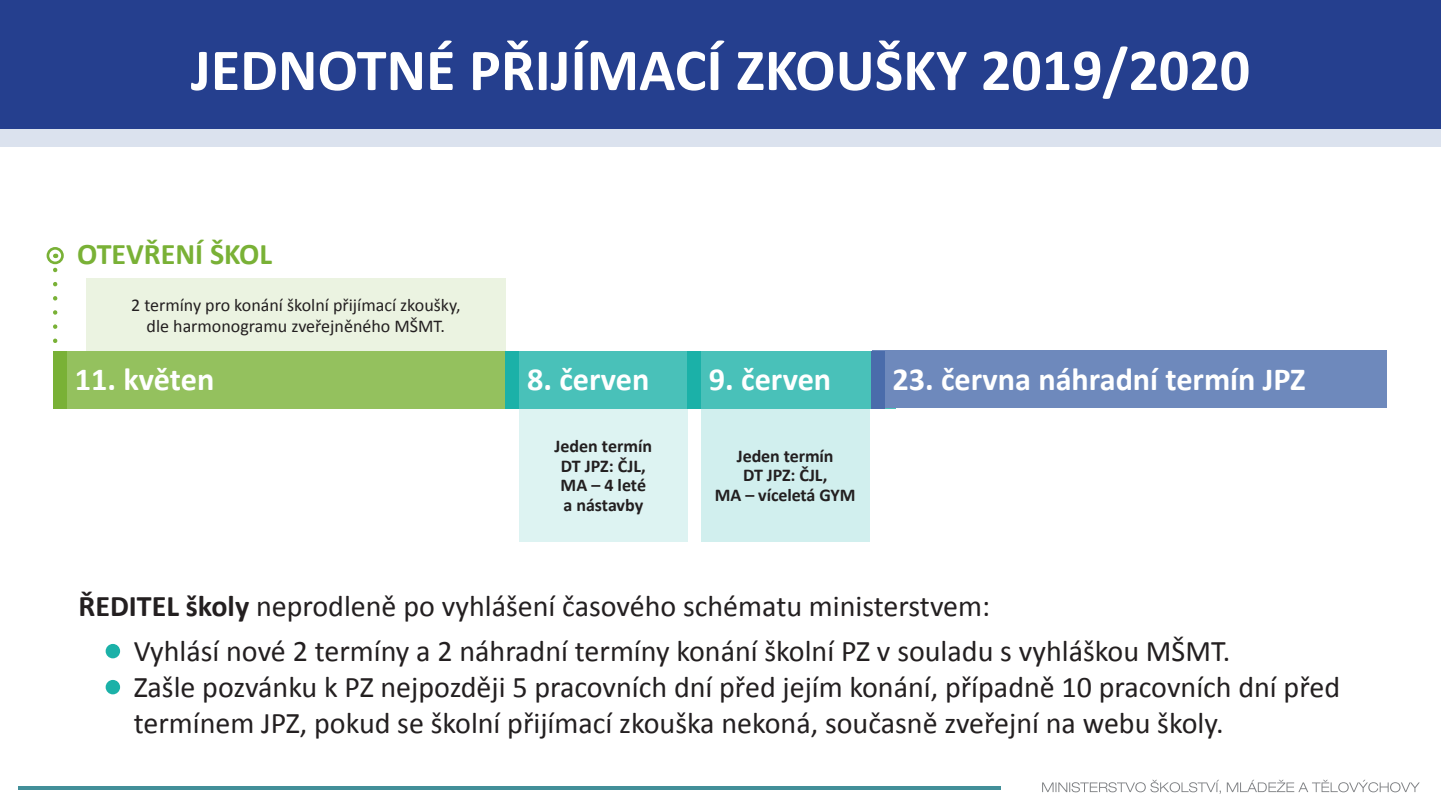
<style>
.page{position:relative;width:1441px;height:810px;background:#fff}
.page>*{position:absolute;margin:0;border:0;box-sizing:border-box;transform-origin:0 0}
.t1{font:700 60px "Calibri";color:#fff}
.t2{font:700 32.25px "Calibri";color:#fff}
.t3{font:30px/36px "Calibri";color:#231f20}
.t4{font:700 30px "Calibri";color:#79b136}
.t5{font:700 18px/19.5px "Calibri";letter-spacing:-.005em;color:#231f20;text-align:center}
.t6{font:18px/21.6px "Calibri";color:#231f20;text-align:center}
.s1{font-weight:700}
</style>
<div class="page">
<div style="left:0;top:0;width:1440px;height:137px;background:#253f8e"></div>
<div style="left:106px;top:644px;width:14px;height:14px;background:#1bb1a8;border-radius:50%"></div>
<div style="left:106px;top:680px;width:14px;height:14px;background:#1bb1a8;border-radius:50%"></div>
<hr style="left:18px;top:786px;width:982px;height:3px;background:#428f99">
<svg style="left:1042px;top:780px;width:178px;height:14px"></svg>
<svg style="left:1226px;top:780px;width:193px;height:12px"></svg>
<div style="left:86px;top:278px;width:419px;height:73px;background:#ebf3e1"></div>
<svg style="left:53px;top:270px;width:4px;height:73px"></svg>
<div style="left:47px;top:247px;width:17px;height:17px;border:3px solid #79b136;border-radius:50%"></div>
<div style="left:0;top:130px;width:1440px;height:17px;background:#dbe2ee"></div>
<div style="left:519px;top:408px;width:168px;height:133px;background:#ddf3f2"></div>
<div style="left:701px;top:408px;width:168px;height:133px;background:#d1efee"></div>
<div style="left:53px;top:351px;width:452px;height:57px;background:#94c15e"></div>
<div style="left:505px;top:351px;width:391px;height:57px;background:#49c1b9"></div>
<div style="left:872px;top:351px;width:514px;height:57px;background:#6e89bc"></div>
<div style="left:53px;top:351px;width:14px;height:57px;background:#79b136"></div>
<div style="left:505px;top:351px;width:14px;height:57px;background:#1bb1a8"></div>
<div style="left:687px;top:351px;width:14px;height:57px;background:#1bb1a8"></div>
<div style="left:870px;top:351px;width:14px;height:57px;background:#4a6cab"></div>
<p class="t1" style="left:191px;top:32px;width:1060px">JEDNOTNÉ PŘIJÍMACÍ ZKOUŠKY 2019/2020</p>
<p class="t4" style="left:77px;top:235px;width:197px">OTEVŘENÍ ŠKOL</p>
<p class="t6" style="left:131px;top:294px;width:331px">2 termíny pro konání školní přijímací zkoušky, dle harmonogramu zveřejněného MŠMT.</p>
<p class="t2" style="left:75px;top:359px;width:141px">11. květen</p>
<p class="t2" style="left:527px;top:359px;width:124px">8. červen</p>
<p class="t2" style="left:708px;top:359px;width:124px">9. červen</p>
<p class="t2" style="left:892px;top:359px;width:414px">23. června náhradní termín JPZ</p>
<p class="t5" style="left:554px;top:436px;width:99px">Jeden termín<br>DT JPZ: ČJL,<br>MA – 4 leté a nástavby</p>
<p class="t5" style="left:714px;top:446px;width:142px">Jeden termín<br>DT JPZ: ČJL,<br>MA – víceletá GYM</p>
<p class="t3" style="left:78px;top:588px;width:913px"><span class="s1">ŘEDITEL školy</span> neprodleně po vyhlášení časového schématu ministerstvem:</p>
<p class="t3" style="left:134px;top:633px;width:1097px">Vyhlásí nové 2 termíny a 2 náhradní termíny konání školní PZ v souladu s vyhláškou MŠMT.</p>
<p class="t3" style="left:134px;top:669px;width:1207px">Zašle pozvánku k PZ nejpozději 5 pracovních dní před jejím konání, případně 10 pracovních dní před termínem JPZ, pokud se školní přijímací zkouška nekoná, současně zveřejní na webu školy.</p>
</div>
